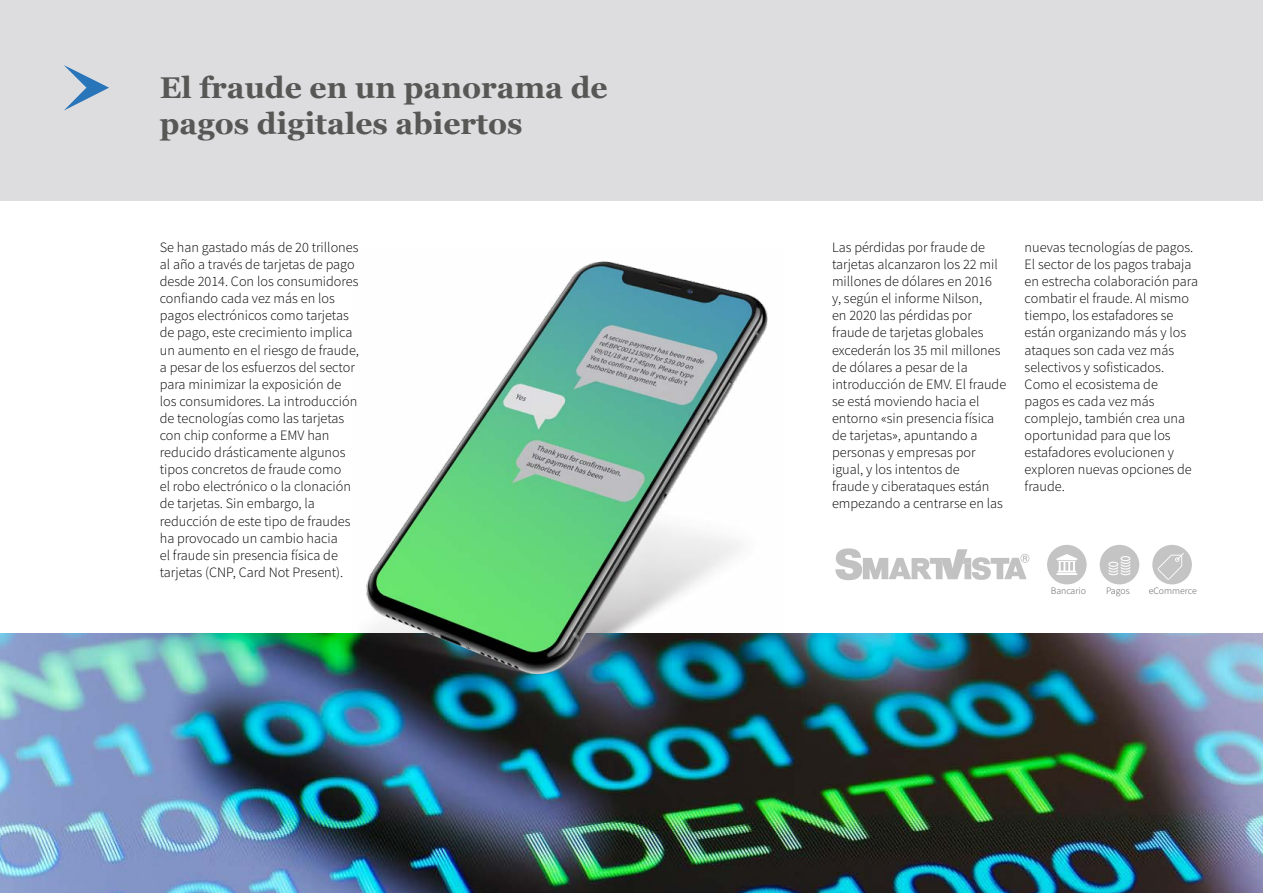
<style>
.page{position:relative;width:1263px;height:893px;background:#fff}
.page>*{position:absolute;margin:0;border:0;box-sizing:border-box;transform-origin:0 0}
.t1{font:700 30px/36px "Georgia";color:#575756}
.t2{font:300 14.25px/17.1px "Source Sans Pro";color:#000}
.t3{font:300 9.75px "Source Sans Pro";color:#575756}
</style>
<div class="page">
<div style="left:0;top:0;width:1263px;height:201px;background:#dddddf"></div>
<img style="left:0;top:634px;width:1263px;height:259px">
<img style="left:352px;top:261px;width:432px;height:426px">
<svg style="left:835px;top:548px;width:194px;height:32px"></svg>
<div style="left:1047px;top:545px;width:40px;height:39px;background:#c4c4c4;border-radius:50%"></div>
<hr style="left:1056px;top:573px;width:21px;height:2px;background:#fff">
<svg style="left:1056px;top:554px;width:21px;height:18px"></svg>
<div style="left:1100px;top:545px;width:39px;height:39px;background:#c4c4c4;border-radius:50%"></div>
<svg style="left:1108px;top:556px;width:22px;height:19px"></svg>
<div style="left:1152px;top:545px;width:40px;height:39px;background:#c4c4c4;border-radius:50%"></div>
<svg style="left:1157px;top:553px;width:27px;height:27px"></svg>
<svg style="left:64px;top:65px;width:45px;height:46px"></svg>
<h1 class="t1" style="left:160px;top:68px;width:449px">El fraude en un panorama de pagos digitales abiertos</h1>
<p class="t2" style="left:160px;top:239px;width:201px">Se han gastado más de 20 trillones al año a través de tarjetas de pago desde 2014. Con los consumidores confiando cada vez más en los pagos electrónicos como tarjetas de pago, este crecimiento implica un aumento en el riesgo de fraude, a pesar de los esfuerzos del sector para minimizar la exposición de los consumidores. La introducción de tecnologías como las tarjetas con chip conforme a EMV han reducido drásticamente algunos tipos concretos de fraude como<br>el robo electrónico o la clonación de tarjetas. Sin embargo, la reducción de este tipo de fraudes ha provocado un cambio hacia<br>el fraude sin presencia física de tarjetas (CNP, Card Not Present).</p>
<p class="t2" style="left:832px;top:239px;width:176px">Las pérdidas por fraude de tarjetas alcanzaron los 22 mil millones de dólares en 2016<br>y, según el informe Nilson,<br>en 2020 las pérdidas por fraude de tarjetas globales excederán los 35 mil millones de dólares a pesar de la introducción de EMV. El fraude se está moviendo hacia el entorno «sin presencia física de tarjetas», apuntando a personas y empresas por igual, y los intentos de<br>fraude y ciberataques están empezando a centrarse en las</p>
<p class="t2" style="left:1025px;top:239px;width:175px">nuevas tecnologías de pagos.<br>El sector de los pagos trabaja en estrecha colaboración para combatir el fraude. Al mismo tiempo, los estafadores se están organizando más y los ataques son cada vez más selectivos y sofisticados.<br>Como el ecosistema de<br>pagos es cada vez más complejo, también crea una oportunidad para que los estafadores evolucionen y exploren nuevas opciones de fraude.</p>
<p class="t3" style="left:1051px;top:584px;width:37px">Bancario</p>
<p class="t3" style="left:1106px;top:584px;width:25px">Pagos</p>
<p class="t3" style="left:1149px;top:584px;width:50px">eCommerce</p>
</div>
